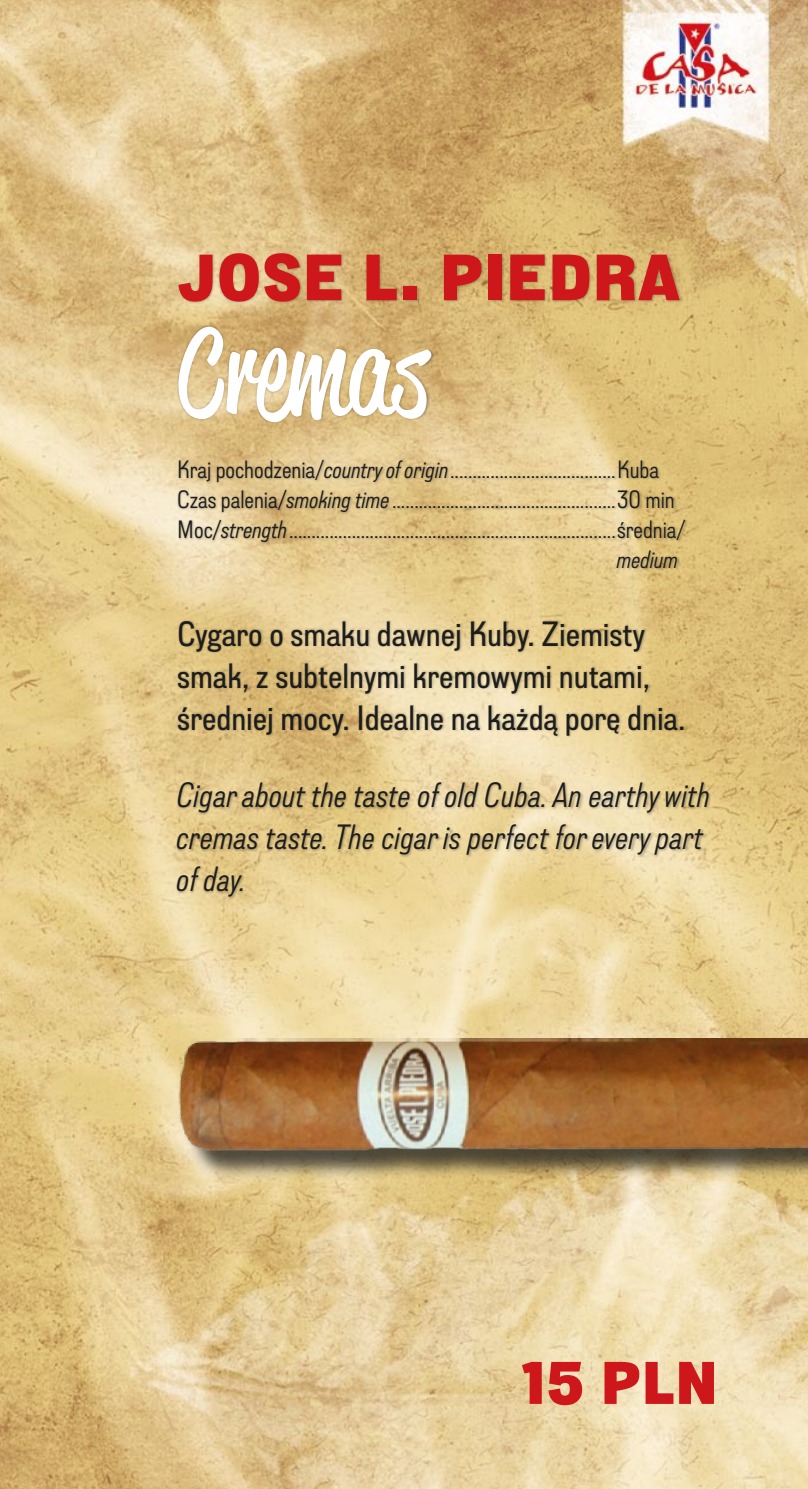
<style>
.page{position:relative;width:808px;height:1489px;background:#fff}
.page>*{position:absolute;margin:0;border:0;box-sizing:border-box;transform-origin:0 0}
.t1{font:120px "Reklame Script Regular DEMO";color:#fff}
.t2{font:900 65px "Lorimer";color:#cd171a}
.t3{font:900 60px "Lorimer";color:#cd171a}
.t4{font:500 35px/42px "Lorimer";color:#1d1d1b}
.t5{font:italic 300 35px/42px "Lorimer";letter-spacing:.01em;color:#1d1d1b}
.t6{font:300 25px "Lorimer";color:#1d1d1b}
.t7{font:italic 300 25px "Lorimer";color:#1d1d1b}
.s1{font-style:italic}
</style>
<div class="page">
<img style="left:0;top:0;width:808px;height:1488px">
<div style="left:177px;top:252px;width:534px;height:647px;background:#1d1d1b;opacity:.3"></div>
<div style="left:183px;top:1043px;width:625px;height:137px;background:#1d1d1b;opacity:.75"></div>
<img style="left:177px;top:1038px;width:631px;height:112px">
<h2 class="t2" style="left:177px;top:239px;width:458px">JOSE L. PIEDRA</h2>
<h1 class="t1" style="left:177px;top:321px;width:252px">Cremas</h1>
<p class="t6" style="left:177px;top:455px;width:483px">Kraj pochodzenia/<span class="s1">country of origin</span>.....................................Kuba</p>
<p class="t6" style="left:177px;top:485px;width:499px">Czas palenia/<span class="s1">smoking time</span>..................................................30 min</p>
<p class="t6" style="left:177px;top:515px;width:510px">Moc/<span class="s1">strength</span>.........................................................................średnia/</p>
<p class="t7" style="left:617px;top:545px;width:63px">medium</p>
<h3 class="t4" style="left:177px;top:612px;width:510px">Cygaro o smaku dawnej Kuby. Ziemisty smak, z subtelnymi kremowymi nutami, średniej mocy. Idealne na każdą porę dnia.</h3>
<h3 class="t5" style="left:177px;top:773px;width:535px">Cigar about the taste of old Cuba. An earthy with cremas taste. The cigar is perfect for every part of day.</h3>
<h3 class="t3" style="left:522px;top:1347px;width:198px">15 pln</h3>
</div>
